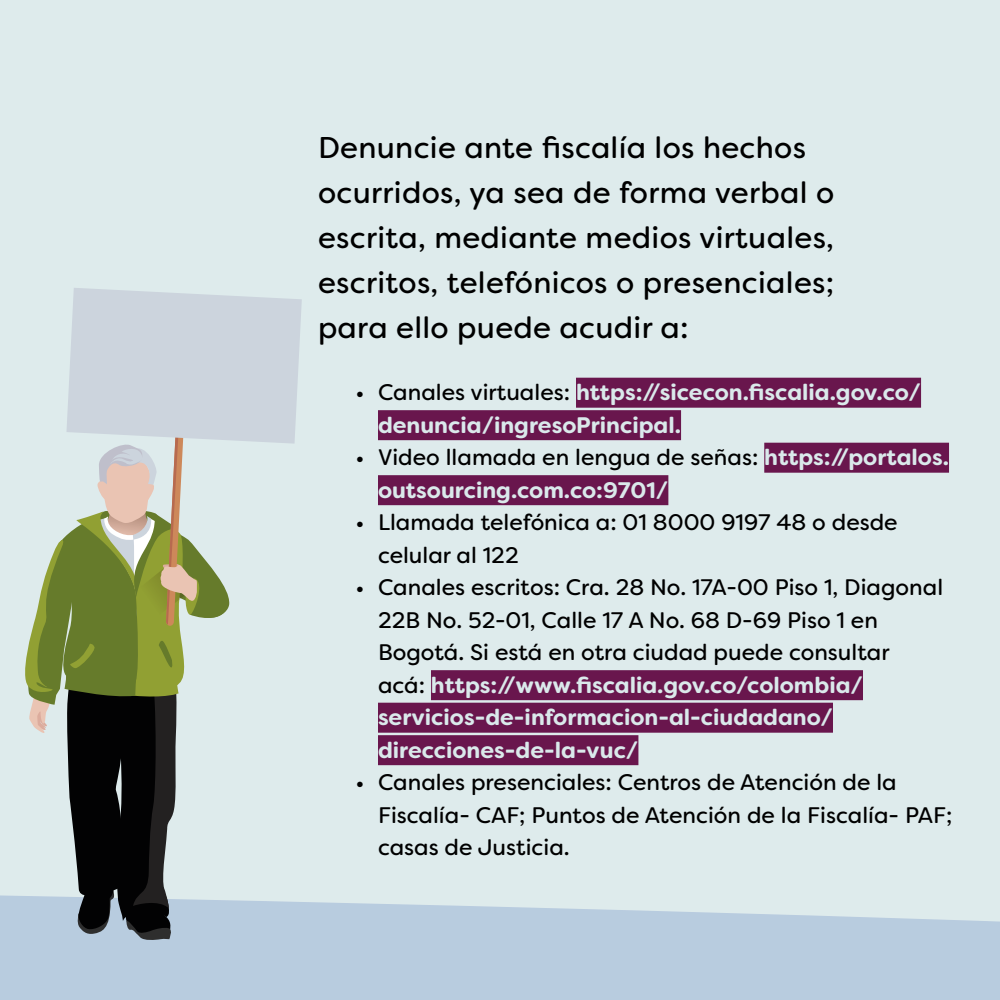
<style>
.page{position:relative;width:1000px;height:1000px;background:#deebec}
.page>*{position:absolute;margin:0;border:0;box-sizing:border-box;transform-origin:0 0}
.t1{font:30px/45px "Filson Soft";letter-spacing:.01em;color:#000}
.t2{font:22.5px/32.5px "Filson Soft";color:#000}
.t3{font:700 22.5px/32.5px "Filson Soft";color:#dae9eb}
.s1{font-weight:400;color:#000}
.s2{font-weight:700;color:#dae9eb}
</style>
<div class="page">
<svg style="left:0;top:895px;width:1000px;height:105px;background:#bccfe0"></svg>
<svg style="left:19px;top:288px;width:283px;height:654px"></svg>
<div style="left:576px;top:378px;width:345px;height:30px;background:#69164d"></div>
<div style="left:378px;top:410px;width:303px;height:30px;background:#69164d"></div>
<div style="left:764px;top:443px;width:185px;height:30px;background:#69164d"></div>
<div style="left:378px;top:475px;width:290px;height:30px;background:#69164d"></div>
<div style="left:431px;top:670px;width:432px;height:30px;background:#69164d"></div>
<div style="left:378px;top:703px;width:455px;height:30px;background:#69164d"></div>
<div style="left:378px;top:735px;width:260px;height:30px;background:#69164d"></div>
<h1 class="t1" style="left:318px;top:125px;width:518px">Denuncie ante fiscalía los hechos ocurridos, ya sea de forma verbal o escrita, mediante medios virtuales, escritos, telefónicos o presenciales; para ello puede acudir a:</h1>
<p class="t3" style="left:378px;top:376px;width:545px;text-indent:-22px"><span class="s1">• Canales virtuales:</span> https://sicecon.fiscalia.gov.co/ denuncia/ingresoPrincipal.</p>
<p class="t3" style="left:378px;top:441px;width:573px;text-indent:-22px"><span class="s1">• Video llamada en lengua de señas:</span> https://portalos. outsourcing.com.co:9701/</p>
<p class="t2" style="left:378px;top:506px;width:521px;text-indent:-22px">• Llamada telefónica a: 01 8000 9197 48 o desde celular al 122</p>
<p class="t2" style="left:378px;top:571px;width:567px;text-indent:-22px">• Canales escritos: Cra. 28 No. 17A-00 Piso 1, Diagonal 22B No. 52-01, Calle 17 A No. 68 D-69 Piso 1 en Bogotá. Si está en otra ciudad puede consultar<br>acá: <span class="s2">https://www.fiscalia.gov.co/colombia/ servicios-de-informacion-al-ciudadano/ direcciones-de-la-vuc/</span></p>
<p class="t2" style="left:378px;top:766px;width:576px;text-indent:-22px">• Canales presenciales: Centros de Atención de la<br>Fiscalía- CAF; Puntos de Atención de la Fiscalía- PAF; casas de Justicia.</p>
</div>
